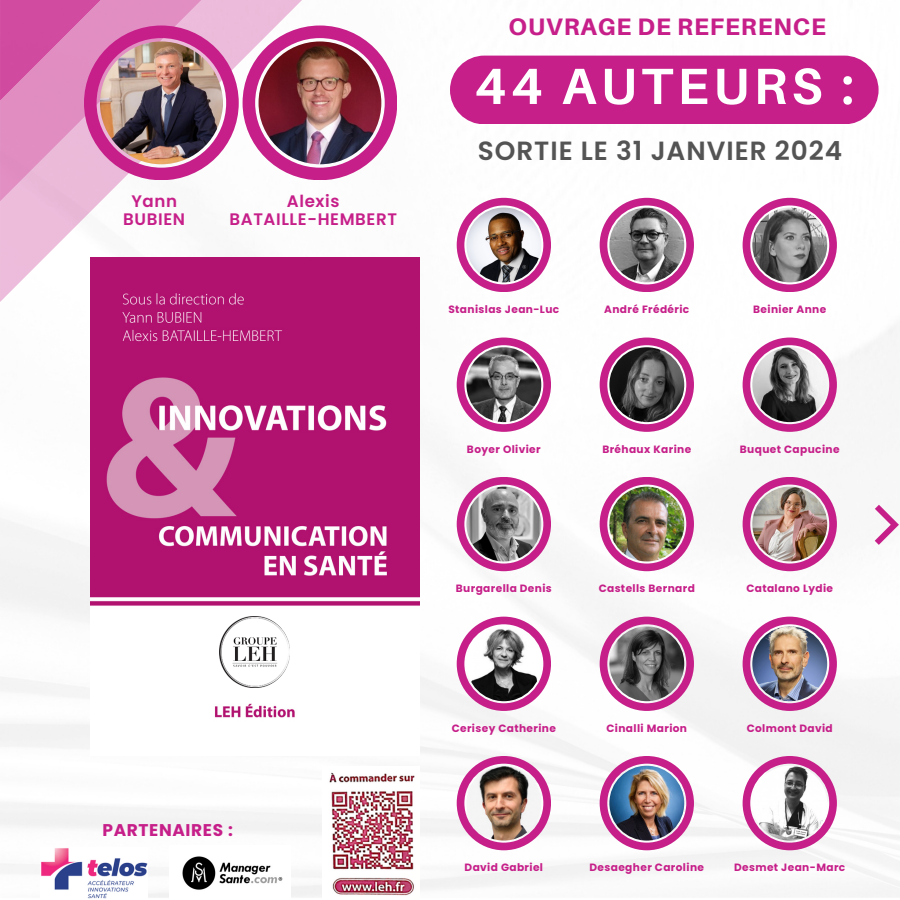
<style>
.page{position:relative;width:900px;height:900px;background:#fff}
.page>*{position:absolute;margin:0;border:0;box-sizing:border-box;transform-origin:0 0}
.t1{font:700 51px "Aileron";letter-spacing:.09em;color:#fff}
.t2{font:600 26.3px "Poppins";letter-spacing:.035em;color:#545454}
.t3{font:800 23.9px "Aileron";letter-spacing:.035em;color:#c61f89}
.t4{font:700 17px "Poppins";letter-spacing:.035em;color:#c61f89}
.t5{font:600 16.6px/17.4px "Poppins";letter-spacing:.035em;color:#c61f89;text-align:center}
.t6{font:700 10.6px "Poppins";letter-spacing:.035em;color:#c61f89}
</style>
<div class="page">
<img style="left:0;top:55px;width:900px;height:844px">
<div style="left:450px;top:56px;width:428px;height:68px;background:#c61f89;border-radius:34px"></div>
<svg style="left:0;top:180px;width:302px;height:122px"></svg>
<svg style="left:0;top:180px;width:202px;height:21px;fill:#eebcdb"></svg>
<img style="left:90px;top:258px;width:329px;height:498px">
<img style="left:219px;top:617px;width:71px;height:70px">
<img style="left:169px;top:845px;width:121px;height:54px">
<img style="left:40px;top:847px;width:108px;height:51px">
<svg style="left:875px;top:505px;width:24px;height:40px"></svg>
<svg style="left:457px;top:198px;width:94px;height:94px"></svg>
<svg style="left:600px;top:198px;width:94px;height:94px"></svg>
<svg style="left:743px;top:198px;width:94px;height:94px"></svg>
<svg style="left:457px;top:338px;width:94px;height:94px"></svg>
<svg style="left:600px;top:338px;width:94px;height:94px"></svg>
<svg style="left:743px;top:338px;width:94px;height:94px"></svg>
<svg style="left:457px;top:477px;width:94px;height:94px"></svg>
<img style="left:600px;top:477px;width:94px;height:94px">
<img style="left:743px;top:477px;width:94px;height:94px">
<svg style="left:457px;top:617px;width:94px;height:94px"></svg>
<svg style="left:600px;top:617px;width:94px;height:94px"></svg>
<img style="left:743px;top:617px;width:94px;height:94px">
<svg style="left:457px;top:756px;width:94px;height:94px"></svg>
<img style="left:600px;top:756px;width:94px;height:94px">
<svg style="left:743px;top:756px;width:94px;height:94px"></svg>
<img style="left:0;top:0;width:397px;height:180px">
<img style="left:322px;top:766px;width:97px;height:133px">
<p class="t5" style="left:123px;top:193px;width:63px">Yann<br>BUBIEN</p>
<p class="t5" style="left:230px;top:193px;width:169px">Alexis<br>BATAILLE-HEMBERT</p>
<h4 class="t4" style="left:103px;top:818px;width:132px">PARTENAIRES :</h4>
<h2 class="t3" style="left:509px;top:12px;width:319px">OUVRAGE DE REFERENCE</h2>
<h4 class="t1" style="left:475px;top:55px;width:381px">44 AUTEURS :</h4>
<h1 class="t2" style="left:478px;top:132px;width:366px">SORTIE LE 31 JANVIER 2024</h1>
<p class="t6" style="left:448px;top:302px;width:112px">Stanislas Jean-Luc</p>
<p class="t6" style="left:604px;top:302px;width:87px">André Frédéric</p>
<p class="t6" style="left:753px;top:302px;width:75px">Beinier Anne</p>
<p class="t6" style="left:467px;top:441px;width:75px">Boyer Olivier</p>
<p class="t6" style="left:602px;top:441px;width:90px">Bréhaux Karine</p>
<p class="t6" style="left:740px;top:441px;width:101px">Buquet Capucine</p>
<p class="t6" style="left:456px;top:581px;width:97px">Burgarella Denis</p>
<p class="t6" style="left:599px;top:581px;width:98px">Castells Bernard</p>
<p class="t6" style="left:746px;top:581px;width:88px">Catalano Lydie</p>
<p class="t6" style="left:452px;top:721px;width:106px">Cerisey Catherine</p>
<p class="t6" style="left:606px;top:721px;width:82px">Cinalli Marion</p>
<p class="t6" style="left:747px;top:721px;width:88px">Colmont David</p>
<p class="t6" style="left:465px;top:860px;width:80px">David Gabriel</p>
<p class="t6" style="left:590px;top:860px;width:116px">Desaegher Caroline</p>
<p class="t6" style="left:734px;top:860px;width:113px">Desmet Jean-Marc</p>
</div>
